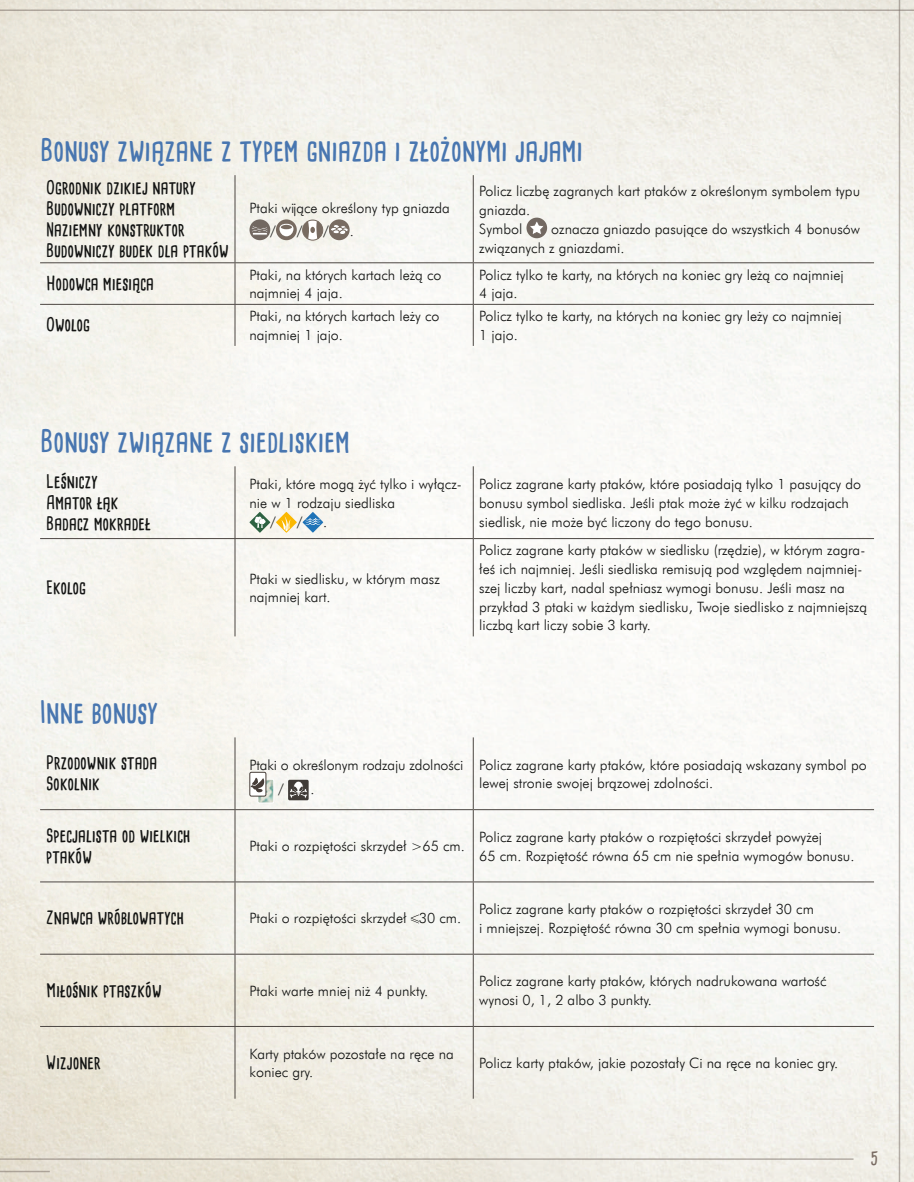
<style>
.page{position:relative;width:914px;height:1182px;background:#fff}
.page>*{position:absolute;margin:0;border:0;box-sizing:border-box;transform-origin:0 0}
.t1{font:30px "Cardenio Modern Bold PL";color:#4876b0}
.t2{font:18px/21px "Cardenio Modern Bold PL";color:#131413}
.t3{font:18px "Cardenio Modern Bold PL";color:#796b62}
.t4{font:14.25px/18.8px "Futura Lt EU Normal";color:#131413}
</style>
<div class="page">
<img style="left:672px;top:0;width:241px;height:1181px">
<img style="left:0;top:0;width:672px;height:1181px">
<hr style="left:898px;top:0;width:2px;height:1181px;background:#746861">
<hr style="left:0;top:1170px;width:50px;height:2px;background:#746861">
<hr style="left:0;top:1158px;width:853px;height:1px;background:#746861">
<hr style="left:0;top:9px;width:913px;height:2px;background:#746861">
<hr style="left:234px;top:175px;width:1px;height:87px;background:#4c4642">
<hr style="left:473px;top:175px;width:1px;height:87px;background:#4c4642">
<hr style="left:40px;top:262px;width:195px;height:1px;background:#4c4642">
<hr style="left:235px;top:262px;width:238px;height:1px;background:#4c4642">
<hr style="left:234px;top:263px;width:1px;height:41px;background:#4c4642">
<hr style="left:473px;top:262px;width:400px;height:1px;background:#4c4642">
<hr style="left:473px;top:263px;width:1px;height:41px;background:#4c4642">
<hr style="left:40px;top:304px;width:195px;height:1px;background:#4c4642">
<hr style="left:235px;top:304px;width:238px;height:1px;background:#4c4642">
<hr style="left:234px;top:305px;width:1px;height:41px;background:#4c4642">
<hr style="left:473px;top:304px;width:400px;height:1px;background:#4c4642">
<hr style="left:473px;top:305px;width:1px;height:41px;background:#4c4642">
<div style="left:249px;top:219px;width:21px;height:21px;background:#726861;border-radius:50%"></div>
<div style="left:252px;top:232px;width:15px;height:3px;border:1px solid #726861"></div>
<svg style="left:251px;top:226px;width:17px;height:7px"></svg>
<svg style="left:276px;top:219px;width:21px;height:21px"></svg>
<div style="left:302px;top:220px;width:21px;height:20px;background:#786b61;border-radius:50%"></div>
<div style="left:302px;top:220px;width:21px;height:20px;border:1px solid #786b61;border-radius:50%"></div>
<svg style="left:308px;top:220px;width:9px;height:20px"></svg>
<div style="left:329px;top:219px;width:20px;height:21px;background:#786b61;border-radius:50%"></div>
<svg style="left:330px;top:224px;width:19px;height:11px"></svg>
<svg style="left:526px;top:217px;width:21px;height:21px"></svg>
<svg style="left:528px;top:220px;width:17px;height:16px"></svg>
<hr style="left:234px;top:466px;width:1px;height:72px;background:#4c4642">
<hr style="left:473px;top:466px;width:1px;height:72px;background:#4c4642">
<hr style="left:40px;top:538px;width:195px;height:1px;background:#4c4642">
<hr style="left:235px;top:538px;width:238px;height:1px;background:#4c4642">
<hr style="left:234px;top:539px;width:1px;height:97px;background:#4c4642">
<hr style="left:473px;top:538px;width:400px;height:1px;background:#4c4642">
<hr style="left:473px;top:539px;width:1px;height:97px;background:#4c4642">
<svg style="left:249px;top:512px;width:21px;height:20px"></svg>
<svg style="left:254px;top:516px;width:11px;height:12px"></svg>
<svg style="left:276px;top:512px;width:21px;height:20px"></svg>
<svg style="left:281px;top:516px;width:9px;height:15px"></svg>
<svg style="left:302px;top:512px;width:21px;height:20px"></svg>
<svg style="left:305px;top:518px;width:15px;height:7px"></svg>
<hr style="left:234px;top:737px;width:1px;height:72px;background:#4c4642">
<hr style="left:473px;top:737px;width:1px;height:72px;background:#4c4642">
<hr style="left:40px;top:809px;width:195px;height:1px;background:#4c4642">
<hr style="left:235px;top:809px;width:238px;height:1px;background:#4c4642">
<hr style="left:234px;top:810px;width:1px;height:71px;background:#4c4642">
<hr style="left:473px;top:809px;width:400px;height:1px;background:#4c4642">
<hr style="left:473px;top:810px;width:1px;height:71px;background:#4c4642">
<hr style="left:40px;top:881px;width:195px;height:1px;background:#4c4642">
<hr style="left:235px;top:881px;width:238px;height:1px;background:#4c4642">
<hr style="left:234px;top:882px;width:1px;height:71px;background:#4c4642">
<hr style="left:473px;top:881px;width:400px;height:1px;background:#4c4642">
<hr style="left:473px;top:882px;width:1px;height:71px;background:#4c4642">
<hr style="left:40px;top:953px;width:195px;height:1px;background:#4c4642">
<hr style="left:235px;top:953px;width:238px;height:1px;background:#4c4642">
<hr style="left:234px;top:954px;width:1px;height:71px;background:#4c4642">
<hr style="left:473px;top:953px;width:400px;height:1px;background:#4c4642">
<hr style="left:473px;top:954px;width:1px;height:71px;background:#4c4642">
<hr style="left:40px;top:1025px;width:195px;height:1px;background:#4c4642">
<hr style="left:235px;top:1025px;width:238px;height:1px;background:#4c4642">
<hr style="left:234px;top:1026px;width:1px;height:72px;background:#4c4642">
<hr style="left:473px;top:1025px;width:400px;height:1px;background:#4c4642">
<hr style="left:473px;top:1026px;width:1px;height:72px;background:#4c4642">
<img style="left:259px;top:780px;width:13px;height:21px">
<div style="left:257px;top:778px;width:17px;height:25px;border:1px solid #fff;border-radius:2px"></div>
<div style="left:250px;top:772px;width:16px;height:24px;background:#fff;border-radius:2px"></div>
<div style="left:249px;top:772px;width:17px;height:24px;border:1px solid #473d38;border-radius:2px"></div>
<svg style="left:250px;top:777px;width:14px;height:15px"></svg>
<div style="left:288px;top:779px;width:20px;height:21px;background:#403b37;border-radius:2px"></div>
<svg style="left:290px;top:781px;width:17px;height:17px"></svg>
<svg style="left:410px;top:914px;width:9px;height:9px"></svg>
<h1 class="t1" style="left:40px;top:129px;width:544px">Bonusy związane z typem gniazda i złożonymi jajami</h1>
<p class="t2" style="left:46px;top:176px;width:184px">Ogrodnik dzikiej natury<br>Budowniczy platform<br>Naziemny konstruktor<br>Budowniczy budek dla ptaków</p>
<p class="t4" style="left:479px;top:182px;width:382px">Policz liczbę zagranych kart ptaków z określonym symbolem typu gniazda.<br>Symbol</p>
<p class="t4" style="left:270px;top:197px;width:181px;line-height:22.5px;text-indent:-21px">Ptaki wijące określony typ gniazda /</p>
<p class="t4" style="left:479px;top:220px;width:382px;text-indent:72px">oznacza gniazdo pasujące do wszystkich 4 bonusów związanych z gniazdami.</p>
<p class="t4" style="left:297px;top:221px;width:7px">/</p>
<p class="t4" style="left:323px;top:221px;width:7px">/</p>
<p class="t4" style="left:350px;top:221px;width:6px">.</p>
<p class="t2" style="left:46px;top:273px;width:109px">Hodowca miesiąca</p>
<p class="t4" style="left:249px;top:265px;width:193px">Ptaki, na których kartach leżą co najmniej 4 jaja.</p>
<p class="t4" style="left:479px;top:265px;width:366px">Policz tylko te karty, na których na koniec gry leżą co najmniej<br>4 jaja.</p>
<p class="t2" style="left:46px;top:314px;width:46px">Owolog</p>
<p class="t4" style="left:249px;top:307px;width:191px">Ptaki, na których kartach leży co najmniej 1 jajo.</p>
<p class="t4" style="left:479px;top:307px;width:364px">Policz tylko te karty, na których na koniec gry leży co najmniej<br>1 jajo.</p>
<h1 class="t1" style="left:40px;top:420px;width:311px">Bonusy związane z siedliskiem</h1>
<p class="t2" style="left:46px;top:470px;width:106px">Leśniczy<br>Amator łąk<br>Badacz mokradeł</p>
<p class="t4" style="left:249px;top:475px;width:214px">Ptaki, które mogą żyć tylko i wyłącz-</p>
<p class="t4" style="left:249px;top:494px;width:147px">nie w 1 rodzaju siedliska</p>
<p class="t4" style="left:270px;top:512px;width:7px">/</p>
<p class="t4" style="left:297px;top:512px;width:7px">/</p>
<p class="t4" style="left:323px;top:512px;width:6px">.</p>
<p class="t2" style="left:46px;top:576px;width:42px">Ekolog</p>
<p class="t4" style="left:249px;top:569px;width:192px">Ptaki w siedlisku, w którym masz najmniej kart.</p>
<p class="t4" style="left:479px;top:475px;width:383px">Policz zagrane karty ptaków, które posiadają tylko 1 pasujący do bonusu symbol siedliska. Jeśli ptak może żyć w kilku rodzajach siedlisk, nie może być liczony do tego bonusu.</p>
<p class="t4" style="left:479px;top:541px;width:389px">Policz zagrane karty ptaków w siedlisku (rzędzie), w którym zagra&shy;łeś ich najmniej. Jeśli siedliska remisują pod względem najmniej&shy;szej liczby kart, nadal spełniasz wymogi bonusu. Jeśli masz na przykład 3 ptaki w każdym siedlisku, Twoje siedlisko z najmniejszą liczbą kart liczy sobie 3 karty.</p>
<h1 class="t1" style="left:40px;top:691px;width:120px">Inne bonusy</h1>
<p class="t2" style="left:46px;top:752px;width:113px">Przodownik stada<br>Sokolnik</p>
<p class="t4" style="left:278px;top:752px;width:187px;line-height:24.8px;text-indent:-29px">Ptaki o określonym rodzaju zdolności /</p>
<p class="t4" style="left:310px;top:780px;width:6px">.</p>
<p class="t4" style="left:479px;top:755px;width:389px">Policz zagrane karty ptaków, które posiadają wskazany symbol po lewej stronie swojej brązowej zdolności.</p>
<p class="t2" style="left:46px;top:824px;width:146px">Specjalista od wielkich ptaków</p>
<p class="t4" style="left:249px;top:837px;width:217px">Ptaki o rozpiętości skrzydeł &gt;65 cm.</p>
<p class="t4" style="left:479px;top:827px;width:376px">Policz zagrane karty ptaków o rozpiętości skrzydeł powyżej<br>65 cm. Rozpiętość równa 65 cm nie spełnia wymogów bonusu.</p>
<p class="t2" style="left:46px;top:907px;width:139px">Znawca wróblowatych</p>
<p class="t4" style="left:249px;top:909px;width:213px">Ptaki o rozpiętości skrzydeł 30 cm.</p>
<p class="t4" style="left:479px;top:900px;width:363px">Policz zagrane karty ptaków o rozpiętości skrzydeł 30 cm<br>i mniejszej. Rozpiętość równa 30 cm spełnia wymogi bonusu.</p>
<p class="t2" style="left:46px;top:979px;width:117px">Miłośnik ptaszków</p>
<p class="t4" style="left:249px;top:981px;width:180px">Ptaki warte mniej niż 4 punkty.</p>
<p class="t4" style="left:479px;top:972px;width:349px">Policz zagrane karty ptaków, których nadrukowana wartość wynosi 0, 1, 2 albo 3 punkty.</p>
<p class="t2" style="left:46px;top:1051px;width:56px">Wizjoner</p>
<p class="t4" style="left:249px;top:1044px;width:206px">Karty ptaków pozostałe na ręce na koniec gry.</p>
<p class="t4" style="left:479px;top:1053px;width:360px">Policz karty ptaków, jakie pozostały Ci na ręce na koniec gry.</p>
<p class="t3" style="left:870px;top:1145px;width:10px">5</p>
</div>
